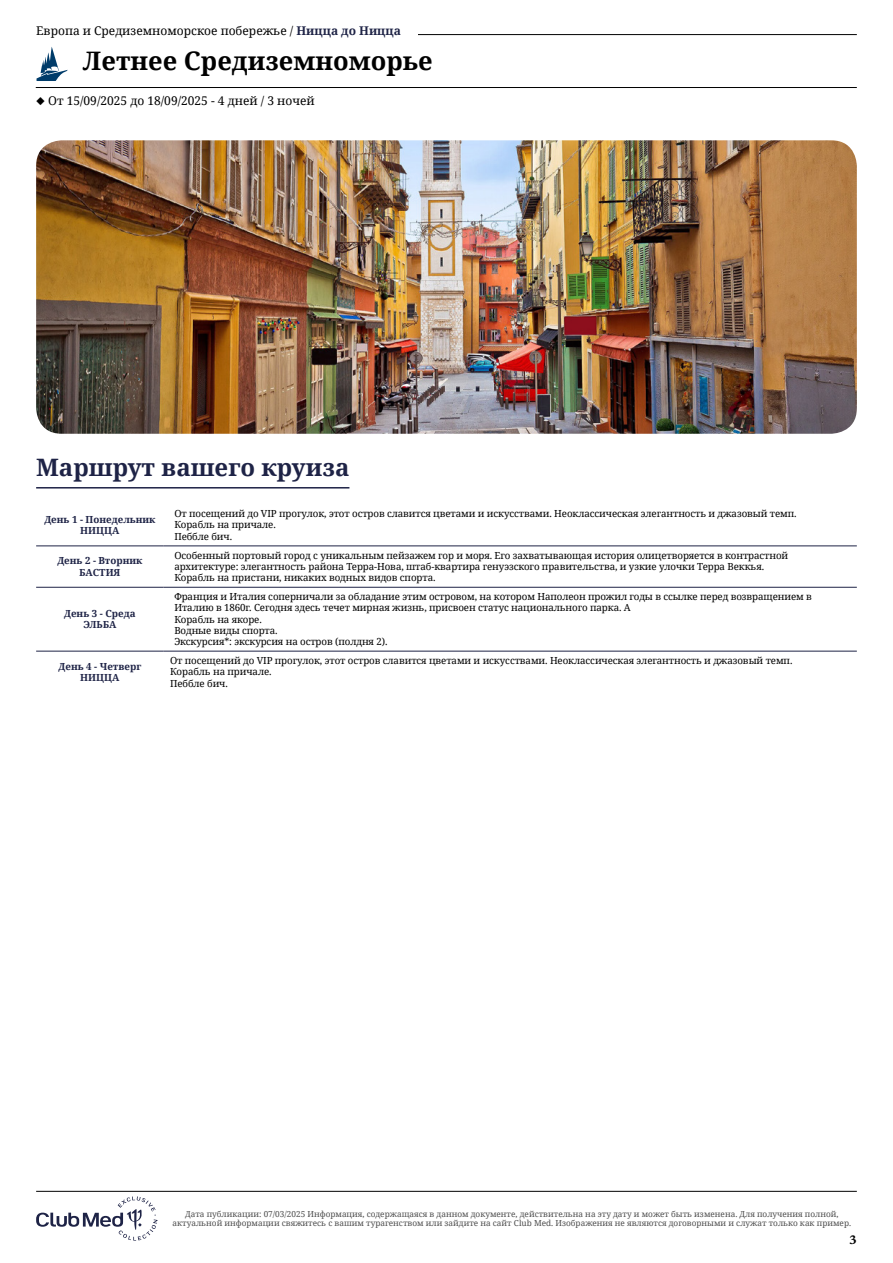
<style>
.page{position:relative;width:893px;height:1263px;background:#fff}
.page>*{position:absolute;margin:0;border:0;box-sizing:border-box;transform-origin:0 0}
.t1{font:700 25.5px "Noto Serif";color:#000}
.t2{font:700 24px "Noto Serif";color:#1e2346}
.t3{font:700 12.6px "Newsreader 24 pt";color:#000}
.t4{font:12px "Noto Serif";color:#000}
.t5{font:9.75px/11.2px "Noto Serif";letter-spacing:-.01em;color:#000}
.t6{font:700 9.75px/11.2px "Noto Serif";color:#1e2346;text-align:center}
.t7{font:8.25px/9px "Noto Serif";color:#4d4d4d;text-align:center}
.s1{font-weight:700;color:#1e2346}
</style>
<div class="page">
<hr style="left:107px;top:34px;width:750px;height:1px;background:#000">
<hr style="left:36px;top:87px;width:821px;height:1px;background:#000">
<svg style="left:36px;top:47px;width:32px;height:34px"></svg>
<div style="left:36px;top:26px;width:382px;height:17px;background:#fff"></div>
<img style="left:36px;top:140px;width:821px;height:294px">
<hr style="left:36px;top:487px;width:313px;height:1px;background:#1e2346">
<hr style="left:36px;top:546px;width:128px;height:1px;background:#1e2346">
<hr style="left:164px;top:546px;width:693px;height:1px;background:#1e2346">
<hr style="left:36px;top:587px;width:128px;height:1px;background:#1e2346">
<hr style="left:36px;top:651px;width:128px;height:1px;background:#1e2346">
<hr style="left:164px;top:587px;width:693px;height:1px;background:#1e2346">
<hr style="left:164px;top:651px;width:693px;height:1px;background:#1e2346">
<svg style="left:36px;top:1196px;width:122px;height:44px"></svg>
<hr style="left:36px;top:1191px;width:821px;height:1px;background:#000">
<p class="t4" style="left:36px;top:22px;width:366px">Европа и Средиземноморское побережье / <span class="s1">Ницца до Ницца</span></p>
<h1 class="t1" style="left:83px;top:43px;width:351px">Летнее Средиземноморье</h1>
<p class="t4" style="left:36px;top:93px;width:280px">◆ От 15/09/2025 до 18/09/2025 - 4 дней / 3 ночей</p>
<h2 class="t2" style="left:36px;top:451px;width:315px">Маршрут вашего круиза</h2>
<p class="t6" style="left:44px;top:513px;width:113px">День 1 - Понедельник<br>НИЦЦА</p>
<p class="t5" style="left:174px;top:507px;width:624px">От посещений до VIP прогулок, этот остров славится цветами и искусствами. Неоклассическая элегантность и джазовый темп.<br>Корабль на причале.<br>Пеббле бич.</p>
<p class="t6" style="left:57px;top:555px;width:87px">День 2 - Вторник<br>БАСТИЯ</p>
<p class="t5" style="left:174px;top:549px;width:615px">Особенный портовый город с уникальным пейзажем гор и моря. Его захватывающая история олицетворяется в контрастной архитектуре: элегантность района Терра-Нова, штаб-квартира генуэзского правительства, и узкие улочки Терра Веккья.<br>Корабль на пристани, никаких водных видов спорта.</p>
<p class="t6" style="left:64px;top:608px;width:73px">День 3 - Среда<br>ЭЛЬБА</p>
<p class="t5" style="left:174px;top:591px;width:639px">Франция и Италия соперничали за обладание этим островом, на котором Наполеон прожил годы в ссылке перед возвращением в Италию в 1860г. Сегодня здесь течет мирная жизнь, присвоен статус национального парка. A<br>Корабль на якоре.<br>Водные виды спорта.<br>Экскурсия*: экскурсия на остров (полдня 2).</p>
<p class="t6" style="left:59px;top:660px;width:84px">День 4 - Четверг<br>НИЦЦА</p>
<p class="t5" style="left:170px;top:654px;width:624px">От посещений до VIP прогулок, этот остров славится цветами и искусствами. Неоклассическая элегантность и джазовый темп.<br>Корабль на причале.<br>Пеббле бич.</p>
<p class="t7" style="left:173px;top:1209px;width:680px">Дата публикации: 07/03/2025 Информация, содержащаяся в данном документе, действительна на эту дату и может быть изменена. Для получения полной, актуальной информации свяжитесь с вашим турагенством или зайдите на сайт Club Med. Изображения не являются договорными и служат только как пример.</p>
<p class="t3" style="left:849px;top:1230px;width:9px">3</p>
</div>
